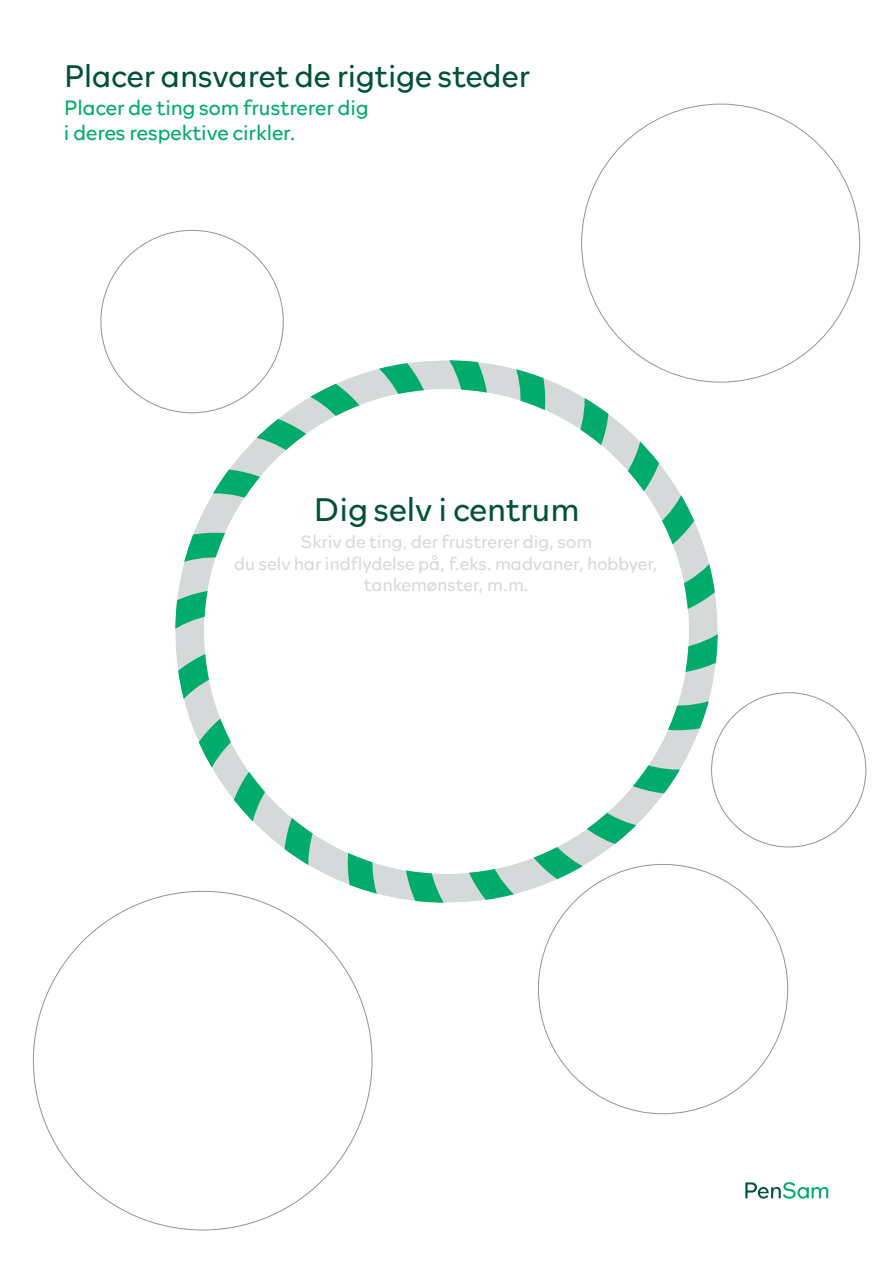
<style>
.page{position:relative;width:893px;height:1263px;background:#fff}
.page>*{position:absolute;margin:0;border:0;box-sizing:border-box;transform-origin:0 0}
.t1{font:300 33px "Rockford Sans";color:#00513a}
.t2{font:300 31.5px "Rockford Sans";color:#00513a}
.t3{font:300 21px/25.2px "Rockford Sans";color:#00ab6b}
.t4{font:300 18px/21.6px "Rockford Sans";color:#d6d9da;text-align:center}
</style>
<div class="page">
<svg style="left:175px;top:360px;width:543px;height:543px"></svg>
<svg style="left:745px;top:1182px;width:83px;height:17px"></svg>
<h2 class="t2" style="left:64px;top:52px;width:467px">Placer ansvaret de rigtige steder</h2>
<p class="t3" style="left:64px;top:94px;width:306px">Placer de ting som frustrerer dig i deres respektive cirkler.</p>
<h1 class="t1" style="left:314px;top:484px;width:267px">Dig selv i centrum</h1>
<p class="t4" style="left:234px;top:530px;width:425px">Skriv de ting, der frustrerer dig, som<br>du selv har indflydelse på, f.eks. madvaner, hobbyer, tankemønster, m.m.</p>
</div>
